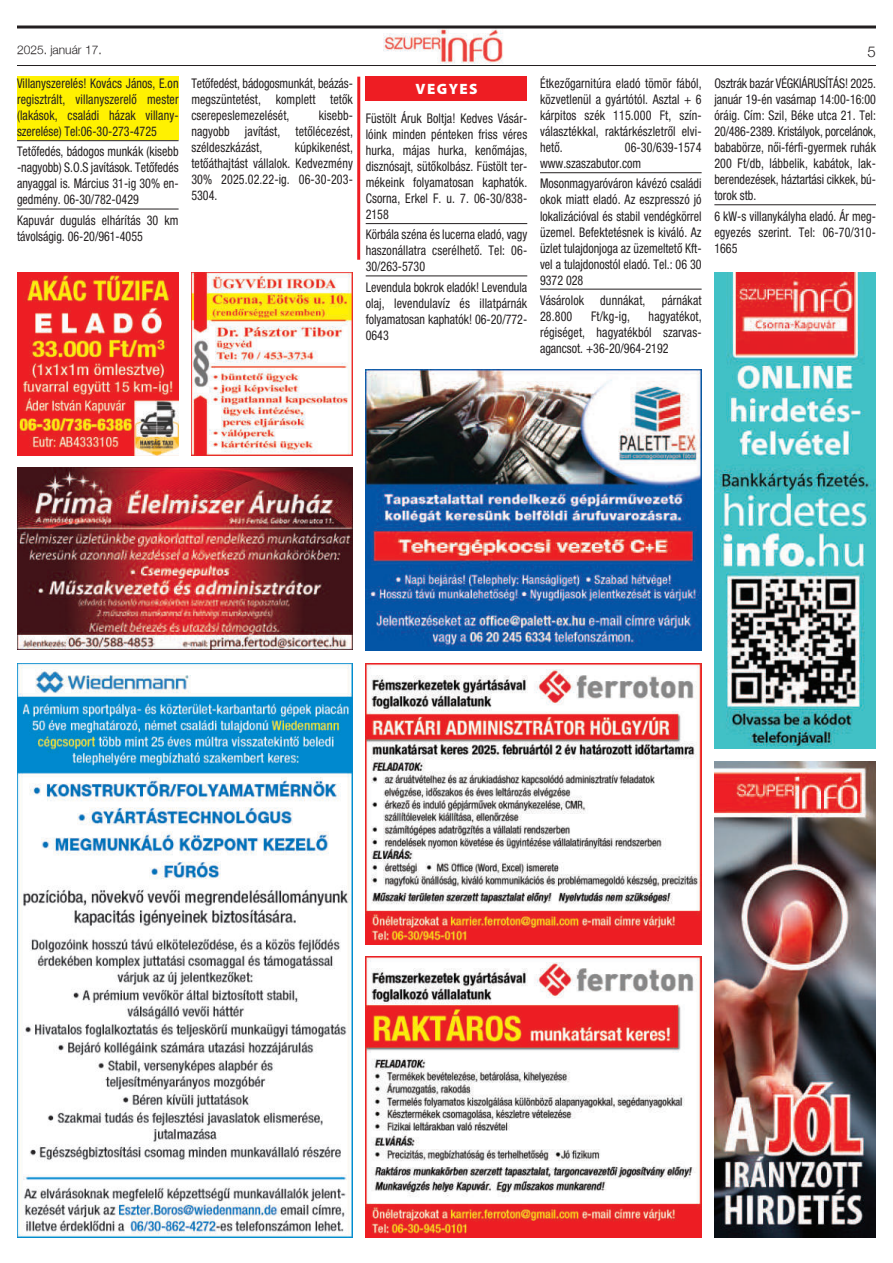
<style>
.page{position:relative;width:893px;height:1263px;background:#fff}
.page>*{position:absolute;margin:0;border:0;box-sizing:border-box;transform-origin:0 0}
.t1{font:900 15px "Myriad Pro";letter-spacing:.1em;color:#fff}
.t2{font:300 15px "Helvetica";color:#231f20}
.t3{font:condensed 13.35px/16px "Helvetica M";letter-spacing:.01em;color:#231f20;text-align:justify;scale:.9 1}
.t4{font:300 12px "Helvetica";color:#231f20}
</style>
<div class="page">
<img style="left:383px;top:29px;width:120px;height:35px">
<hr style="left:17px;top:26px;width:859px;height:3px;background:#231f20">
<hr style="left:17px;top:65px;width:859px;height:1px;background:#231f20">
<div style="left:17px;top:77px;width:162px;height:63px;background:#fff101"></div>
<hr style="left:17px;top:140px;width:162px;height:1px;background:#231f20">
<hr style="left:17px;top:209px;width:162px;height:1px;background:#231f20">
<hr style="left:357px;top:77px;width:3px;height:183px;background:#ee1d23">
<hr style="left:366px;top:223px;width:161px;height:1px;background:#231f20">
<hr style="left:366px;top:276px;width:161px;height:1px;background:#231f20">
<hr style="left:540px;top:172px;width:162px;height:1px;background:#231f20">
<hr style="left:540px;top:289px;width:162px;height:1px;background:#231f20">
<hr style="left:714px;top:204px;width:162px;height:1px;background:#231f20">
<div style="left:366px;top:77px;width:161px;height:24px;background:#ee1d23"></div>
<img style="left:17px;top:468px;width:336px;height:182px">
<img style="left:366px;top:663px;width:336px;height:281px">
<img style="left:366px;top:957px;width:336px;height:280px">
<img style="left:17px;top:663px;width:336px;height:574px">
<img style="left:366px;top:370px;width:336px;height:281px">
<img style="left:714px;top:761px;width:162px;height:476px">
<img style="left:714px;top:272px;width:162px;height:476px">
<img style="left:191px;top:272px;width:162px;height:183px">
<img style="left:17px;top:272px;width:162px;height:183px">
<p class="t4" style="left:17px;top:45px;width:86px">2025. január 17.</p>
<p class="t2" style="left:868px;top:46px;width:10px">5</p>
<p class="t3" style="left:17px;top:75px;width:181px">Villanyszerelés! Kovács János, E.on regisztrált, villanyszerelő mester (lakások, családi házak villany&shy;szerelése) Tel:06-30-273-4725</p>
<p class="t3" style="left:17px;top:144px;width:181px">Tetőfedés, bádogos munkák (kisebb -nagyobb) S.O.S javítások. Tetőfedés anyaggal is. Március 31-ig 30% en&shy;gedmény. 06-30/782-0429</p>
<p class="t3" style="left:17px;top:212px;width:181px">Kapuvár dugulás elhárítás 30 km távolságig. 06-20/961-4055</p>
<p class="t3" style="left:714px;top:75px;width:181px">Osztrák bazár VÉGKIÁRUSÍTÁS! 2025. január 19-én vasárnap 14:00-16:00 óráig. Cím: Szil, Béke utca 21. Tel:<br>20/486-2389. Kristályok, porcelánok, bababörze, női-férfi-gyermek ruhák 200 Ft/db, lábbelik, kabátok, lak&shy;berendezések, háztartási cikkek, bú&shy;torok stb.</p>
<p class="t3" style="left:714px;top:208px;width:181px">6 kW-s villanykályha eladó. Ár meg&shy;egyezés szerint. Tel: 06-70/310- 1665</p>
<p class="t3" style="left:540px;top:75px;width:181px">Étkezőgarnitúra eladó tömör fából, közvetlenül a gyártótól. Asztal + 6 kárpitos szék 115.000 Ft, szín&shy;választékkal, raktárkészletről elvi&shy;hető.</p>
<p class="t3" style="left:191px;top:75px;width:181px">Tetőfedést, bádogosmunkát, beázás&shy;megszüntetést, komplett tetők cserepeslemezelését,</p>
<p class="t1" style="left:415px;top:80px;width:64px">vEgyES</p>
<p class="t3" style="left:191px;top:107px;width:181px;text-indent:127px">kisebb&shy;nagyobb javítást, tetőlécezést, széldeszkázást,</p>
<p class="t3" style="left:366px;top:110px;width:181px">Füstölt Áruk Boltja! Kedves Vásár&shy;lóink minden pénteken friss véres hurka, májas hurka, kenőmájas, disznósajt, sütőkolbász. Füstölt ter&shy;mékeink folyamatosan kaphatók.<br>Csorna, Erkel F. u. 7. 06-30/838- 2158</p>
<p class="t3" style="left:366px;top:227px;width:181px">Körbála széna és lucerna eladó, vagy haszonállatra cserélhető. Tel: 06- 30/263-5730</p>
<p class="t3" style="left:366px;top:279px;width:181px">Levendula bokrok eladók! Levendula olaj, levendulavíz és illatpárnák folyamatosan kaphatók! 06-20/772- 0643</p>
<p class="t3" style="left:191px;top:139px;width:181px;text-indent:104px">kúpkikenést, tetőáthajtást vállalok. Kedvezmény 30% 2025.02.22-ig. 06-30-203- 5304.</p>
<p class="t3" style="left:540px;top:139px;width:181px;text-indent:85px">06-30/639-1574 www.szaszabutor.com</p>
<p class="t3" style="left:540px;top:176px;width:181px">Mosonmagyaróváron kávézó családi okok miatt eladó. Az eszpresszó jó lokalizációval és stabil vendégkörrel üzemel. Befektetésnek is kiváló. Az üzlet tulajdonjoga az üzemeltető Kft&shy;vel a tulajdonostól eladó. Tel.: 06 30<br>9372 028</p>
<p class="t3" style="left:540px;top:292px;width:181px">Vásárolok dunnákat, párnákat<br>28.800</p>
<p class="t3" style="left:540px;top:308px;width:181px;text-indent:109px">hagyatékot, régiséget, hagyatékból szarvas&shy;agancsot. +36-20/964-2192</p>
<p class="t3" style="left:591px;top:308px;width:45px">Ft/kg-ig,</p>
</div>
